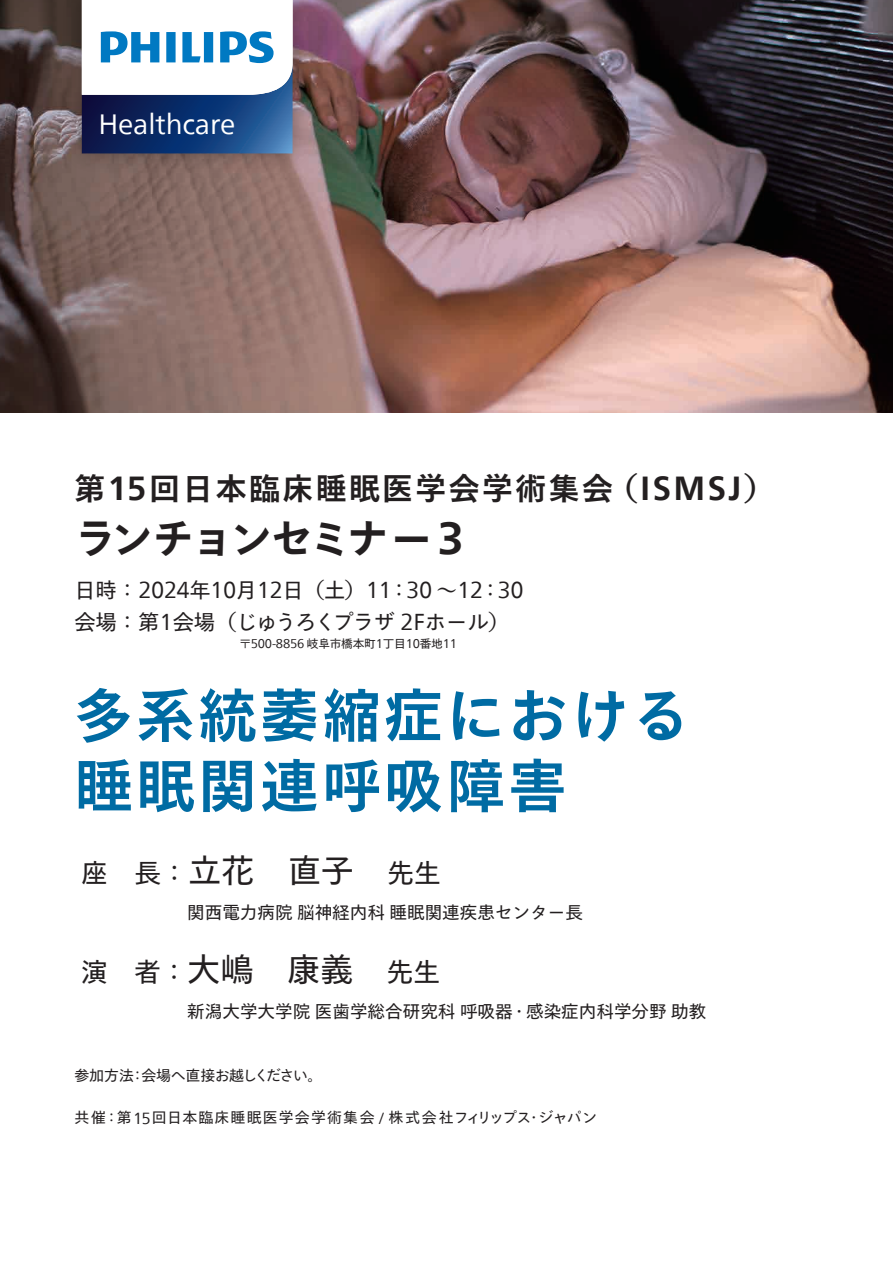
<style>
.page{position:relative;width:893px;height:1263px;background:#fff}
.page>*{position:absolute;margin:0;border:0;box-sizing:border-box;transform-origin:0 0}
.t1{font:700 58.5px/70.5px "Tazugane Gothic Std N";letter-spacing:.06em;color:#006ba3}
.t2{font:700 41.4px "Tazugane Gothic Std N";letter-spacing:-.06em;color:#231f20}
.t3{font:700 30.9px "Tazugane Gothic Std N";letter-spacing:.08em;color:#231f20}
.t4{font:27.9px "Neue Frutiger World";letter-spacing:-.005em;color:#fff}
.t5{font:26.7px "Tazugane Gothic Std N";color:#231f20}
.t6{font:22.95px "Neue Frutiger World";letter-spacing:-.02em;color:#231f20}
.t7{font:21.3px "Tazugane Gothic Std N";letter-spacing:-.04em;color:#231f20}
.t8{font:17.55px "Tazugane Gothic Std N";color:#231f20}
.t9{font:14.85px "Tazugane Gothic Std N";letter-spacing:.08em;color:#231f20}
.t10{font:14.85px "Tazugane Gothic Std N";letter-spacing:-.03em;color:#231f20}
.t11{font:12.6px "Neue Frutiger World";letter-spacing:-.02em;color:#231f20}
.s1{font-family:"Neue Frutiger World";font-size:33.3px}
.s2{font-family:"Neue Frutiger World";font-size:44.7px}
.s3{font-family:"Tazugane Gothic Std N";font-size:21.3px}
.s4{font-family:"Neue Frutiger World";font-size:22.95px}
.s5{font-family:"Tazugane Gothic Std N";font-size:11.7px}
.s6{font-size:33.15px}
.s7{font-family:"Neue Frutiger World";font-size:16.05px}
</style>
<div class="page">
<img style="left:0;top:0;width:893px;height:413px">
<img style="left:56px;top:0;width:262px;height:179px">
<svg style="left:82px;top:0;width:211px;height:153px"></svg>
<h3 class="t4" style="left:98px;top:103px;width:139px">Healthcare</h3>
<h3 class="t3" style="left:74px;top:467px;width:702px">第<span class="s1">15</span>回日本臨床睡眠医学会学術集会（<span class="s1">ISMSJ</span>）</h3>
<h2 class="t2" style="left:74px;top:510px;width:391px">ランチョンセミナー <span class="s2">3</span></h2>
<h3 class="t6" style="left:74px;top:572px;width:451px"><span class="s3">日時：</span>2024<span class="s3">年</span>10<span class="s3">月</span>12<span class="s3">日（土）</span>11<span class="s3">：</span>30 <span class="s3">～</span>12<span class="s3">：</span>30</h3>
<p class="t7" style="left:74px;top:607px;width:437px">会場：第<span class="s4">1</span>会場（じゅうろくプラザ <span class="s4">2F</span>ホール）</p>
<p class="t11" style="left:239px;top:633px;width:219px"><span class="s5">〒</span>500-8856 <span class="s5">岐阜市橋本町</span>1<span class="s5">丁目</span>10<span class="s5">番地</span>11</p>
<h1 class="t1" style="left:74px;top:685px;width:618px">多系統萎縮症における睡眠関連呼吸障害</h1>
<h3 class="t5" style="left:81px;top:854px;width:361px">座　長：<span class="s6">立花　直子</span> 先生</h3>
<p class="t8" style="left:187px;top:900px;width:397px">関西電力病院脳神経内科睡眠関連疾患センター長</p>
<h3 class="t5" style="left:81px;top:953px;width:361px">演　者：<span class="s6">大嶋　康義</span> 先生</h3>
<p class="t8" style="left:187px;top:999px;width:521px">新潟大学大学院医歯学総合研究科呼吸器・感染症内科学分野助教</p>
<p class="t10" style="left:74px;top:1065px;width:249px">参加方法：会場へ直接お越しください。</p>
<p class="t9" style="left:74px;top:1107px;width:524px">共催：第<span class="s7">15</span>回日本臨床睡眠医学会学術集会 <span class="s7">/</span> 株式会社フィリップス・ジャパン</p>
</div>
